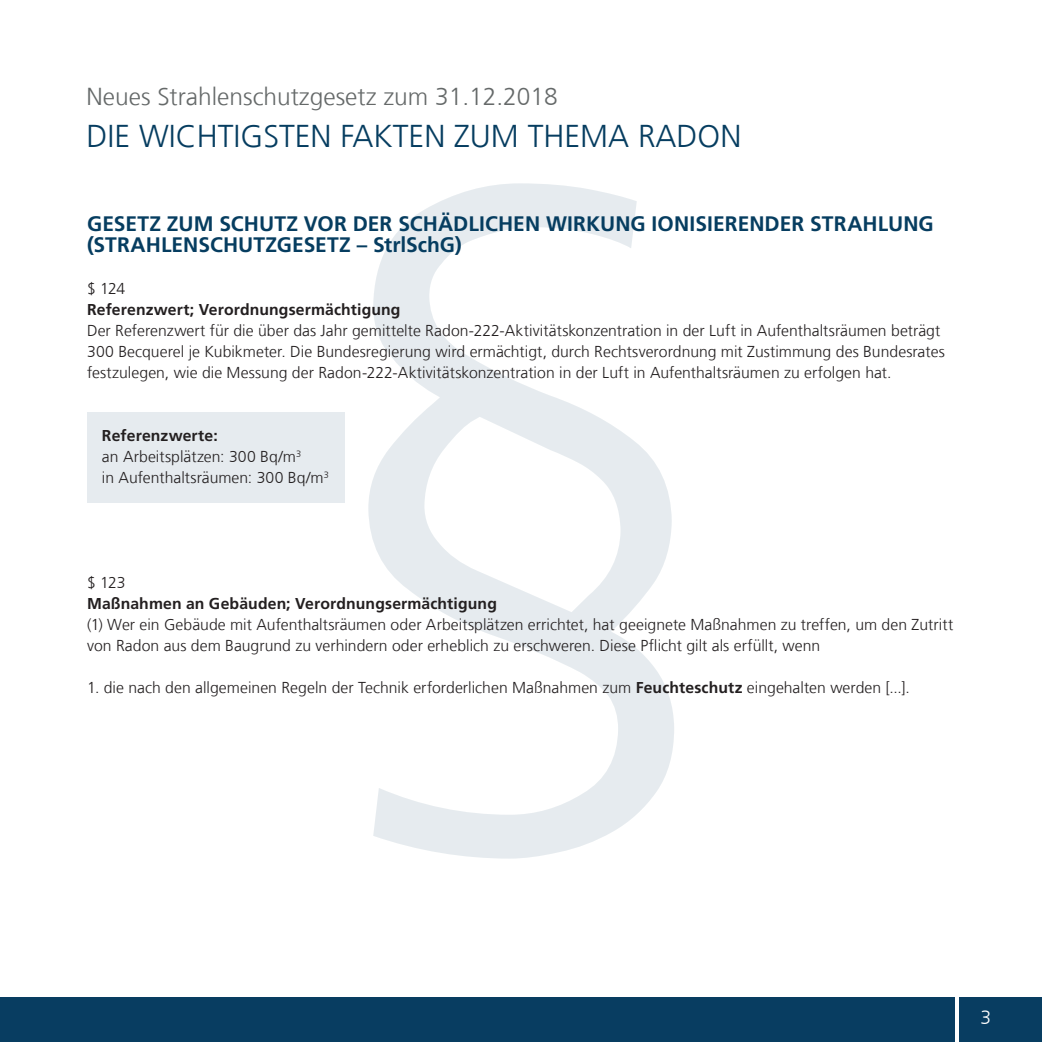
<style>
.page{position:relative;width:1042px;height:1042px;background:#fff}
.page>*{position:absolute;margin:0;border:0;box-sizing:border-box;transform-origin:0 0}
.t1{font:300 31.5px "Frutigerfor Hauff";color:#063d60}
.t2{font:300 24.5px "Frutigerfor Hauff";color:#656969}
.t3{font:700 21px/21px "Frutigerfor Hauff";letter-spacing:.005em;color:#063d60}
.t4{font:300 19.25px "Frutigerfor Hauff";color:#fff}
.t5{font:300 15.75px/21px "Frutigerfor Hauff";letter-spacing:.005em;color:#231f20}
.t6{font:700 15.75px "Frutigerfor Hauff";letter-spacing:.01em;color:#231f20}
.s1{font-weight:700}
</style>
<div class="page">
<svg style="left:368px;top:183px;width:306px;height:675px"></svg>
<div style="left:87px;top:413px;width:258px;height:90px;background:#e6ebef"></div>
<div style="left:0;top:997px;width:1042px;height:45px;background:#083d61"></div>
<hr style="left:955px;top:983px;width:4px;height:59px;background:#fff">
<h2 class="t2" style="left:87px;top:81px;width:473px">Neues Strahlenschutzgesetz zum 31.12.2018</h2>
<h1 class="t1" style="left:87px;top:117px;width:656px">DIE WICHTIGSTEN FAKTEN ZUM THEMA RADON</h1>
<h3 class="t3" style="left:87px;top:213px;width:848px">GESETZ ZUM SCHUTZ VOR DER SCHÄDLICHEN WIRKUNG IONISIERENDER STRAHLUNG (STRAHLENSCHUTZGESETZ – StrlSchG)</h3>
<p class="t5" style="left:87px;top:278px;width:40px">$ 124</p>
<p class="t6" style="left:87px;top:300px;width:315px">Referenzwert; Verordnungsermächtigung</p>
<p class="t5" style="left:87px;top:320px;width:859px">Der Referenzwert für die über das Jahr gemittelte Radon-222-Aktivitätskonzentration in der Luft in Aufenthaltsräumen beträgt<br>300 Becquerel je Kubikmeter. Die Bundesregierung wird ermächtigt, durch Rechtsverordnung mit Zustimmung des Bundesrates festzulegen, wie die Messung der Radon-222-Aktivitätskonzentration in der Luft in Aufenthaltsräumen zu erfolgen hat.</p>
<p class="t5" style="left:102px;top:425px;width:228px"><span class="s1">Referenzwerte:<br></span>an Arbeitsplätzen: 300 Bq/m<sup>3<br></sup>in Aufenthaltsräumen: 300 Bq/m<sup>3</sup></p>
<p class="t5" style="left:87px;top:572px;width:40px">$ 123</p>
<p class="t6" style="left:87px;top:594px;width:411px">Maßnahmen an Gebäuden; Verordnungsermächtigung</p>
<p class="t5" style="left:87px;top:614px;width:867px">(1) Wer ein Gebäude mit Aufenthaltsräumen oder Arbeitsplätzen errichtet, hat geeignete Maßnahmen zu treffen, um den Zutritt von Radon aus dem Baugrund zu verhindern oder erheblich zu erschweren. Diese Pflicht gilt als erfüllt, wenn</p>
<p class="t5" style="left:87px;top:677px;width:824px">1. die nach den allgemeinen Regeln der Technik erforderlichen Maßnahmen zum <span class="s1">Feuchteschutz</span> eingehalten werden [...].</p>
<p class="t4" style="left:980px;top:1005px;width:12px">3</p>
</div>
